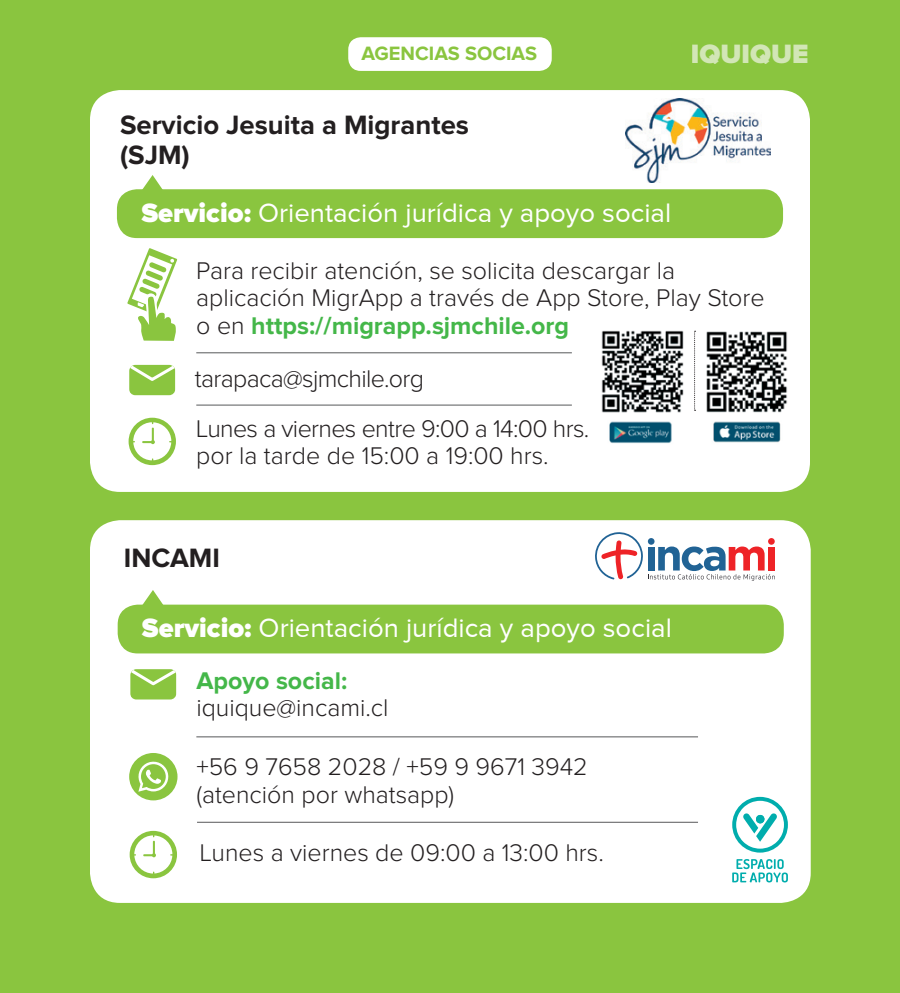
<style>
.page{position:relative;width:900px;height:993px;background:#fff}
.page>*{position:absolute;margin:0;border:0;box-sizing:border-box;transform-origin:0 0}
.t1{font:27.5px "Proxima Nova";color:#fff}
.t2{font:700 27.5px/30px "Proxima Nova";color:#231f20}
.t3{font:900 27.5px "Proxima Nova";color:#d2e6b6}
.t4{font:300 25px/27.5px "Proxima Nova";color:#231f20}
.t5{font:300 25px/27.5px "Proxima Nova";letter-spacing:-.025em;color:#231f20}
.t6{font:700 25px "Proxima Nova";color:#44b749}
.t7{font:700 20px "Proxima Nova";color:#8ac53f}
.s1{font-weight:900}
.s2{font-weight:700;color:#44b749}
</style>
<div class="page">
<div style="left:0;top:0;width:900px;height:992px;background:#8ac53f"></div>
<div style="left:348px;top:37px;width:204px;height:34px;background:#fff;border-radius:12px"></div>
<div style="left:90px;top:90px;width:720px;height:402px;background:#fff;border-radius:30px"></div>
<div style="left:117px;top:189px;width:666px;height:49px;background:#8ac53f;border-radius:20px"></div>
<svg style="left:141px;top:175px;width:23px;height:15px"></svg>
<img style="left:625px;top:98px;width:145px;height:84px">
<svg style="left:127px;top:248px;width:50px;height:93px"></svg>
<svg style="left:129px;top:417px;width:47px;height:48px"></svg>
<svg style="left:129px;top:365px;width:46px;height:30px"></svg>
<hr style="left:196px;top:352px;width:376px;height:1px;background:#57585a">
<hr style="left:196px;top:404px;width:376px;height:1px;background:#57585a">
<div style="left:90px;top:520px;width:721px;height:382px;background:#fff;border-radius:30px"></div>
<hr style="left:196px;top:736px;width:502px;height:1px;background:#57585a">
<hr style="left:197px;top:821px;width:501px;height:1px;background:#57585a">
<svg style="left:130px;top:669px;width:46px;height:30px"></svg>
<svg style="left:130px;top:830px;width:47px;height:48px"></svg>
<svg style="left:732px;top:796px;width:56px;height:56px"></svg>
<svg style="left:732px;top:859px;width:56px;height:23px"></svg>
<div style="left:129px;top:752px;width:49px;height:48px;background:#8ac53f;border-radius:50%"></div>
<svg style="left:136px;top:759px;width:34px;height:32px"></svg>
<div style="left:118px;top:604px;width:666px;height:49px;background:#8ac53f;border-radius:20px"></div>
<svg style="left:142px;top:590px;width:22px;height:15px"></svg>
<svg style="left:595px;top:532px;width:180px;height:48px"></svg>
<img style="left:706px;top:331px;width:81px;height:112px">
<img style="left:601px;top:330px;width:83px;height:113px">
<svg style="left:694px;top:331px;width:2px;height:80px"></svg>
<p class="t7" style="left:362px;top:44px;width:177px">AGENCIAS SOCIAS</p>
<p class="t3" style="left:691px;top:41px;width:119px">IQUIQUE</p>
<p class="t2" style="left:120px;top:111px;width:351px">Servicio Jesuita a Migrantes (SJM)</p>
<p class="t1" style="left:141px;top:197px;width:531px"><span class="s1">Servicio:</span> Orientación jurídica y apoyo social</p>
<p class="t4" style="left:196px;top:258px;width:570px">Para recibir atención, se solicita descargar la aplicación MigrApp a través de App Store, Play Store o en <span class="s2">https://migrapp.sjmchile.org</span></p>
<p class="t5" style="left:195px;top:366px;width:231px">tarapaca@sjmchile.org</p>
<p class="t5" style="left:196px;top:415px;width:395px">Lunes a viernes entre 9:00 a 14:00 hrs. por la tarde de 15:00 a 19:00 hrs.</p>
<p class="t2" style="left:124px;top:543px;width:98px">INCAMI</p>
<p class="t1" style="left:142px;top:612px;width:531px"><span class="s1">Servicio:</span> Orientación jurídica y apoyo social</p>
<p class="t6" style="left:196px;top:668px;width:152px">Apoyo social:</p>
<p class="t4" style="left:196px;top:695px;width:194px">iquique@incami.cl</p>
<p class="t4" style="left:196px;top:754px;width:393px">+56 9 7658 2028 / +59 9 9671 3942 (atención por whatsapp)</p>
<p class="t4" style="left:200px;top:840px;width:405px">Lunes a viernes de 09:00 a 13:00 hrs.</p>
</div>
